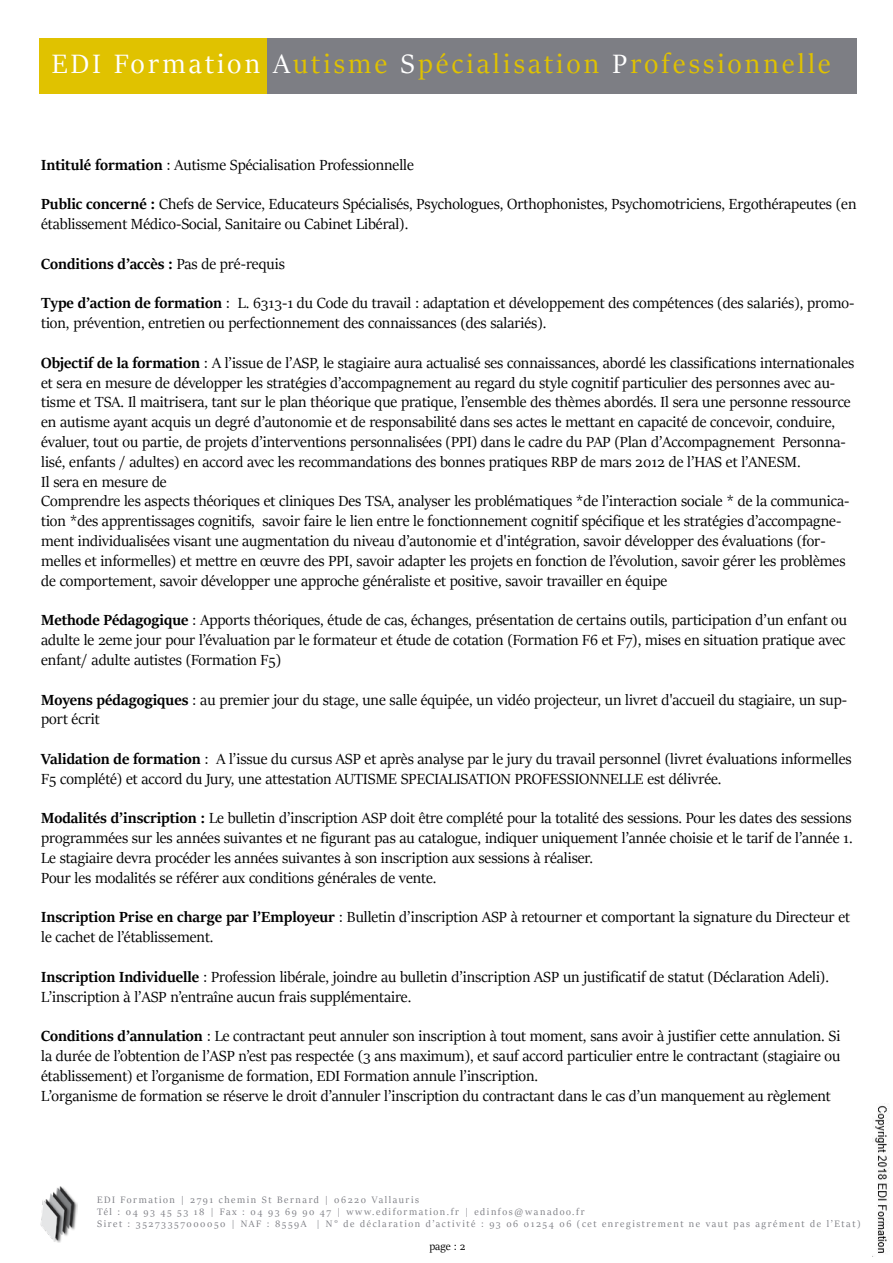
<style>
.page{position:relative;width:893px;height:1263px;background:#fff}
.page>*{position:absolute;margin:0;border:0;box-sizing:border-box;transform-origin:0 0}
.t1{font:30px "Sitka Banner";letter-spacing:.11em;color:#e0c200}
.t2{font:16.5px/19.8px "Sitka Banner";color:#000}
.t3{font:700 16.5px "Sitka Banner";color:#000}
.t4{font:12px "Sitka Banner";color:#000}
.t5{font:10.5px/12px "Sitka Banner";letter-spacing:.15em;color:#7d7e84}
.s1{color:#fff}
.s2{font-weight:700}
.s3{font-weight:400}
</style>
<div class="page">
<img style="left:40px;top:1186px;width:38px;height:56px">
<img style="left:872px;top:1103px;width:17px;height:150px">
<div style="left:266px;top:38px;width:591px;height:56px;background:#7d7e84"></div>
<div style="left:39px;top:38px;width:227px;height:56px;background:#e0c200"></div>
<h1 class="t1" style="left:52px;top:43px;width:780px"><span class="s1">EDI Formation A</span>utisme <span class="s1">S</span>pécialisation <span class="s1">P</span>rofessionnelle</h1>
<p class="t2" style="left:41px;top:154px;width:374px"><span class="s2">Intitulé formation</span> : Autisme Spécialisation Professionnelle</p>
<p class="t2" style="left:41px;top:194px;width:817px"><span class="s2">Public concerné :</span> Chefs de Service, Educateurs Spécialisés, Psychologues, Orthophonistes, Psychomotriciens, Ergothérapeutes (en établissement Médico-Social, Sanitaire ou Cabinet Libéral).</p>
<p class="t3" style="left:41px;top:252px;width:245px">Conditions d’accès : <span class="s3">Pas de pré-requis</span></p>
<p class="t2" style="left:41px;top:293px;width:815px"><span class="s2">Type d’action de formation</span> : L. 6313-1 du Code du travail : adaptation et développement des compétences (des salariés), promo&shy;tion, prévention, entretien ou perfectionnement des connaissances (des salariés).</p>
<p class="t2" style="left:41px;top:352px;width:814px"><span class="s2">Objectif de la formation</span> : A l’issue de l’ASP, le stagiaire aura actualisé ses connaissances, abordé les classifications internationales et sera en mesure de développer les stratégies d’accompagnement au regard du style cognitif particulier des personnes avec au&shy;tisme et TSA. Il maitrisera, tant sur le plan théorique que pratique, l’ensemble des thèmes abordés. Il sera une personne ressource en autisme ayant acquis un degré d’autonomie et de responsabilité dans ses actes le mettant en capacité de concevoir, conduire, évaluer, tout ou partie, de projets d’interventions personnalisées (PPI) dans le cadre du PAP (Plan d’Accompagnement Personna&shy;lisé, enfants / adultes) en accord avec les recommandations des bonnes pratiques RBP de mars 2012 de l’HAS et l’ANESM.<br>Il sera en mesure de<br>Comprendre les aspects théoriques et cliniques Des TSA, analyser les problématiques *de l’interaction sociale * de la communica&shy;tion *des apprentissages cognitifs, savoir faire le lien entre le fonctionnement cognitif spécifique et les stratégies d’accompagne&shy;ment individualisées visant une augmentation du niveau d’autonomie et d'intégration, savoir développer des évaluations (for&shy;melles et informelles) et mettre en œuvre des PPI, savoir adapter les projets en fonction de l’évolution, savoir gérer les problèmes de comportement, savoir développer une approche généraliste et positive, savoir travailler en équipe</p>
<p class="t2" style="left:41px;top:610px;width:807px;text-align:justify"><span class="s2">Methode Pédagogique</span> : Apports théoriques, étude de cas, échanges, présentation de certains outils, participation d’un enfant ou adulte le 2eme jour pour l’évaluation par le formateur et étude de cotation (Formation F6 et F7), mises en situation pratique avec enfant/ adulte autistes (Formation F5)</p>
<p class="t2" style="left:41px;top:689px;width:807px"><span class="s2">Moyens pédagogiques</span> : au premier jour du stage, une salle équipée, un vidéo projecteur, un livret d'accueil du stagiaire, un sup&shy;port écrit</p>
<p class="t2" style="left:41px;top:748px;width:812px"><span class="s2">Validation de formation</span> : A l’issue du cursus ASP et après analyse par le jury du travail personnel (livret évaluations informelles<br>F5 complété) et accord du Jury, une attestation AUTISME SPECIALISATION PROFESSIONNELLE est délivrée.</p>
<p class="t2" style="left:41px;top:808px;width:813px"><span class="s2">Modalités d’inscription :</span> Le bulletin d’inscription ASP doit être complété pour la totalité des sessions. Pour les dates des sessions programmées sur les années suivantes et ne figurant pas au catalogue, indiquer uniquement l’année choisie et le tarif de l’année 1.<br>Le stagiaire devra procéder les années suivantes à son inscription aux sessions à réaliser.<br>Pour les modalités se référer aux conditions générales de vente.</p>
<p class="t2" style="left:41px;top:907px;width:810px"><span class="s2">Inscription Prise en charge par l’Employeur</span> : Bulletin d’inscription ASP à retourner et comportant la signature du Directeur et le cachet de l’établissement.</p>
<p class="t2" style="left:41px;top:966px;width:789px"><span class="s2">Inscription Individuelle</span> : Profession libérale, joindre au bulletin d’inscription ASP un justificatif de statut (Déclaration Adeli).<br>L’inscription à l’ASP n’entraîne aucun frais supplémentaire.</p>
<p class="t2" style="left:41px;top:1025px;width:801px"><span class="s2">Conditions d’annulation</span> : Le contractant peut annuler son inscription à tout moment, sans avoir à justifier cette annulation. Si la durée de l’obtention de l’ASP n’est pas respectée (3 ans maximum), et sauf accord particulier entre le contractant (stagiaire ou établissement) et l’organisme de formation, EDI Formation annule l’inscription.<br>L’organisme de formation se réserve le droit d’annuler l’inscription du contractant dans le cas d’un manquement au règlement</p>
<p class="t5" style="left:97px;top:1193px;width:765px">EDI Formation | 2791 chemin St Bernard | 06220 Vallauris<br>Tél : 04 93 45 53 18 | Fax : 04 93 69 90 47 | www.ediformation.fr | edinfos@wanadoo.fr<br>Siret : 35273357000050 | NAF : 8559A | N° de déclaration d’activité : 93 06 01254 06 (cet enregistrement ne vaut pas agrément de l’Etat)</p>
<p class="t4" style="left:429px;top:1238px;width:38px">page : 2</p>
</div>
